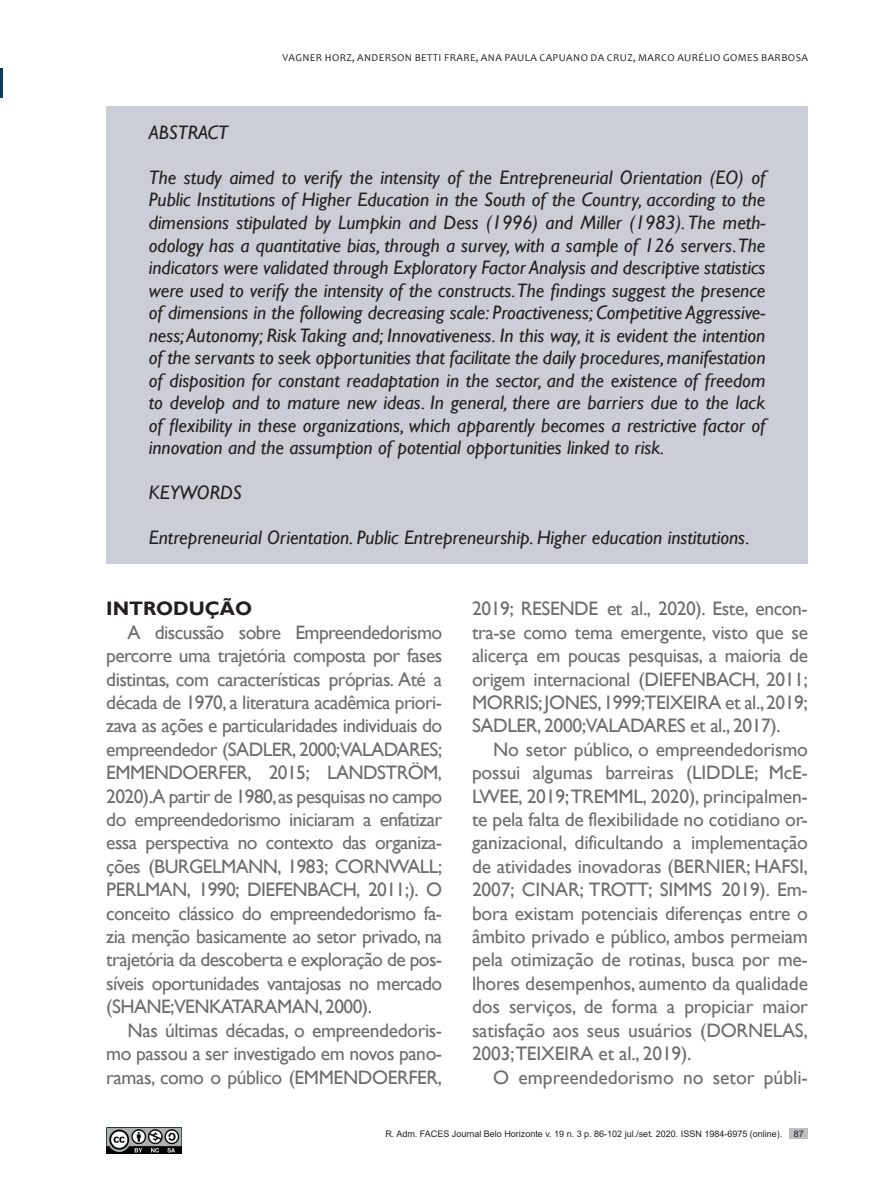
<style>
.page{position:relative;width:893px;height:1191px;background:#fff}
.page>*{position:absolute;margin:0;border:0;box-sizing:border-box;transform-origin:0 0}
.t1{font:19.5px/23.4px "Gill Sans";letter-spacing:-.02em;color:#6c6d70;text-align:justify}
._0_-_TEXTO_ABSTRACT{font:italic 19.5px/22.5px "Gill Sans";color:#231f20;text-align:justify}
.t2{font:19.5px "Gill Sans";color:#6c6d70}
._0_-_INTERTIT_-_TEXT{font:700 19.5px "Gill Sans";color:#231f20}
.t3{font:10.5px "Candara";letter-spacing:.04em;color:#231f20}
.t4{font:9px "Arial";color:#231f20}
</style>
<div class="page">
<div style="left:789px;top:1128px;width:19px;height:10px;background:#bfbec3"></div>
<img style="left:106px;top:1127px;width:75px;height:26px">
<hr style="left:0;top:68px;width:2px;height:30px;background:#0a3c5f">
<div style="left:106px;top:106px;width:702px;height:457px;background:#cbced7"></div>
<p class="t3" style="left:283px;top:51px;width:527px">VAGNER HORZ, ANDERSON BETTI FRARE, ANA PAULA CAPUANO DA CRUZ, MARCO AURÉLIO GOMES BARBOSA</p>
<p class="_0_-_TEXTO_ABSTRACT" style="left:149px;top:121px;width:81px">ABSTRACT</p>
<p class="_0_-_TEXTO_ABSTRACT" style="left:149px;top:166px;width:618px">The study aimed to verify the intensity of the Entrepreneurial Orientation (EO) of Public Institutions of Higher Education in the South of the Country, according to the dimensions stipulated by Lumpkin and Dess (1996) and Miller (1983). The meth&shy;odology has a quantitative bias, through a survey, with a sample of 126 servers.The indicators were validated through Exploratory Factor Analysis and descriptive statistics were used to verify the intensity of the constructs.The findings suggest the presence of dimensions in the following decreasing scale: Proactiveness; Competitive Aggressive&shy;ness; Autonomy; Risk Taking and; Innovativeness. In this way, it is evident the intention of the servants to seek opportunities that facilitate the daily procedures, manifestation of disposition for constant readaptation in the sector, and the existence of freedom to develop and to mature new ideas. In general, there are barriers due to the lack of flexibility in these organizations, which apparently becomes a restrictive factor of innovation and the assumption of potential opportunities linked to risk.</p>
<p class="_0_-_TEXTO_ABSTRACT" style="left:149px;top:481px;width:95px">KEYWORDS</p>
<p class="_0_-_TEXTO_ABSTRACT" style="left:149px;top:526px;width:602px">Entrepreneurial Orientation. Public Entrepreneurship. Higher education institutions.</p>
<p class="_0_-_INTERTIT_-_TEXT" style="left:106px;top:597px;width:147px">INTRODUÇÃO</p>
<p class="t1" style="left:106px;top:621px;width:337px;text-indent:21px">A discussão sobre Empreendedorismo percorre uma trajetória composta por fases distintas, com características próprias. Até a década de 1970, a literatura acadêmica priori&shy;zava as ações e particularidades individuais do empreendedor (SADLER, 2000;VALADARES; EMMENDOERFER, 2015; LANDSTRÖM, 2020).A partir de 1980, as pesquisas no campo do empreendedorismo iniciaram a enfatizar essa perspectiva no contexto das organiza&shy;ções (BURGELMANN, 1983; CORNWALL; PERLMAN, 1990; DIEFENBACH, 2011;). O conceito clássico do empreendedorismo fa&shy;zia menção basicamente ao setor privado, na trajetória da descoberta e exploração de pos&shy;síveis oportunidades vantajosas no mercado (SHANE;VENKATARAMAN, 2000).</p>
<p class="t1" style="left:106px;top:1018px;width:337px;text-indent:21px">Nas últimas décadas, o empreendedoris&shy;mo passou a ser investigado em novos pano&shy;ramas, como o público (EMMENDOERFER,</p>
<p class="t1" style="left:472px;top:597px;width:337px">2019; RESENDE et al., 2020). Este, encon&shy;tra-se como tema emergente, visto que se alicerça em poucas pesquisas, a maioria de origem internacional (DIEFENBACH, 2011; MORRIS; JONES, 1999;TEIXEIRA et al., 2019; SADLER, 2000;VALADARES et al., 2017).</p>
<p class="t1" style="left:472px;top:738px;width:337px;text-indent:21px">No setor público, o empreendedorismo possui algumas barreiras (LIDDLE; McE-LWEE, 2019; TREMML, 2020), principalmen&shy;te pela falta de flexibilidade no cotidiano or&shy;ganizacional, dificultando a implementação de atividades inovadoras (BERNIER; HAFSI, 2007; CINAR; TROTT; SIMMS 2019). Em&shy;bora existam potenciais diferenças entre o âmbito privado e público, ambos permeiam pela otimização de rotinas, busca por me&shy;lhores desempenhos, aumento da qualidade dos serviços, de forma a propiciar maior satisfação aos seus usuários (DORNELAS, 2003;TEIXEIRA et al., 2019).</p>
<p class="t2" style="left:493px;top:1065px;width:316px">O empreendedorismo no setor públi-</p>
<p class="t4" style="left:385px;top:1127px;width:399px">R. Adm. FACES Journal Belo Horizonte v. 19 n. 3 p. 86-102 jul./set. 2020. ISSN 1984-6975 (online).</p>
<p class="t4" style="left:794px;top:1127px;width:12px">87</p>
</div>
